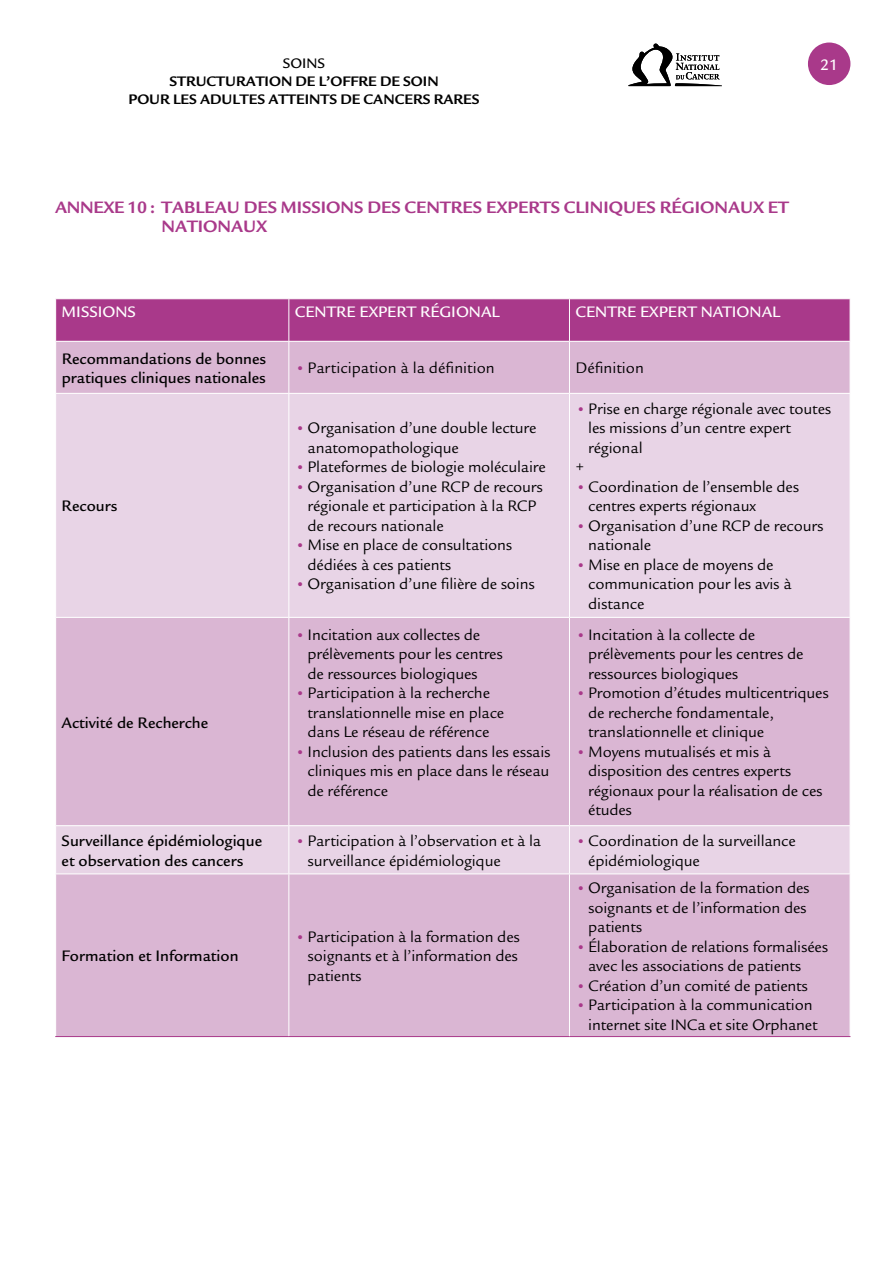
<style>
.page{position:relative;width:893px;height:1263px;background:#fff}
.page>*{position:absolute;margin:0;border:0;box-sizing:border-box;transform-origin:0 0}
.t1{font:700 18px/18.8px "Legacy San ITC";color:#a9398a}
.t2{font:16.5px/19.5px "Legacy San ITC";letter-spacing:-.01em;color:#000}
.t3{font:500 16.5px/19.5px "Legacy San ITC";color:#000}
.t4{font:500 16.5px "Legacy San ITC";color:#fff}
.t5{font:500 16.5px "Legacy Sans";color:#fff}
.t6{font:700 15px "Legacy San ITC";color:#000}
.t7{font:500 15px "Legacy San ITC";color:#000}
.s1{font-size:15px;color:#a9398a}
</style>
<div class="page">
<div style="left:808px;top:43px;width:42px;height:42px;background:#a9398a;border-radius:50%"></div>
<svg style="left:628px;top:44px;width:94px;height:42px"></svg>
<div style="left:56px;top:299px;width:794px;height:42px;background:#a9398a"></div>
<div style="left:56px;top:342px;width:794px;height:694px;background:#dab6d3"></div>
<svg style="left:56px;top:394px;width:794px;height:479px;background:#e1c7dd"></svg>
<hr style="left:288px;top:299px;width:1px;height:42px;background:#fff">
<hr style="left:569px;top:299px;width:1px;height:42px;background:#fff">
<hr style="left:288px;top:342px;width:1px;height:51px;background:#fff">
<hr style="left:569px;top:342px;width:1px;height:51px;background:#fff">
<hr style="left:55px;top:393px;width:234px;height:1px;background:#fff">
<hr style="left:289px;top:393px;width:280px;height:1px;background:#fff">
<hr style="left:569px;top:393px;width:281px;height:1px;background:#fff">
<hr style="left:288px;top:394px;width:1px;height:223px;background:#fff">
<hr style="left:569px;top:394px;width:1px;height:223px;background:#fff">
<hr style="left:55px;top:617px;width:234px;height:1px;background:#fff">
<hr style="left:289px;top:617px;width:280px;height:1px;background:#fff">
<hr style="left:288px;top:618px;width:1px;height:207px;background:#fff">
<hr style="left:569px;top:617px;width:281px;height:1px;background:#fff">
<hr style="left:569px;top:618px;width:1px;height:207px;background:#fff">
<hr style="left:55px;top:825px;width:234px;height:1px;background:#fff">
<hr style="left:289px;top:825px;width:280px;height:1px;background:#fff">
<hr style="left:288px;top:826px;width:1px;height:47px;background:#fff">
<hr style="left:569px;top:825px;width:281px;height:1px;background:#fff">
<hr style="left:569px;top:826px;width:1px;height:47px;background:#fff">
<hr style="left:55px;top:873px;width:234px;height:1px;background:#fff">
<hr style="left:289px;top:873px;width:280px;height:1px;background:#fff">
<hr style="left:288px;top:874px;width:1px;height:162px;background:#fff">
<hr style="left:569px;top:873px;width:281px;height:1px;background:#fff">
<hr style="left:569px;top:874px;width:1px;height:162px;background:#fff">
<hr style="left:55px;top:1036px;width:234px;height:1px;background:#a9398a">
<hr style="left:289px;top:1036px;width:280px;height:1px;background:#a9398a">
<hr style="left:569px;top:1036px;width:281px;height:1px;background:#a9398a">
<p class="t7" style="left:283px;top:54px;width:44px">soins</p>
<p class="t6" style="left:169px;top:72px;width:252px">STRUCTURATION DE L’OFFRE DE SOIN</p>
<p class="t6" style="left:128px;top:90px;width:21px">POUR</p>
<p class="t6" style="left:173px;top:90px;width:38px">LE S ADULTE</p>
<p class="t6" style="left:257px;top:90px;width:21px">S ATTEINT</p>
<p class="t6" style="left:329px;top:90px;width:45px">S DE CANCER</p>
<p class="t6" style="left:423px;top:90px;width:22px">S RARE</p>
<p class="t6" style="left:472px;top:90px;width:9px">S</p>
<p class="t5" style="left:820px;top:55px;width:19px">21</p>
<p class="t1" style="left:162px;top:198px;width:629px;text-indent:-106px">ANNEXE 10 : TABLEAU DES MISSIONS DES CENTRES EXPERTS CLINIQUES RÉGIONAUX ET<br>NATIONAUX</p>
<p class="t4" style="left:62px;top:302px;width:76px">Missions</p>
<p class="t4" style="left:295px;top:302px;width:206px">Centre expert rég ional</p>
<p class="t4" style="left:575px;top:302px;width:206px">Centre expert national</p>
<p class="t3" style="left:62px;top:349px;width:206px">Recommandations de bonnes pratiques cliniques nationales</p>
<p class="t2" style="left:296px;top:359px;width:201px"><span class="s1">•</span> Participation à la définition</p>
<p class="t2" style="left:575px;top:359px;width:70px">Définition</p>
<p class="t3" style="left:62px;top:497px;width:57px">Recours</p>
<p class="t3" style="left:62px;top:713px;width:148px">Activité de Recherche</p>
<p class="t2" style="left:308px;top:419px;width:230px;text-indent:-12px"><span class="s1">•</span> Organisation d’une double lecture anatomopathologique</p>
<p class="t2" style="left:296px;top:458px;width:252px"><span class="s1">•</span> Plateformes de biologie moléculaire</p>
<p class="t2" style="left:308px;top:477px;width:237px;text-indent:-12px"><span class="s1">•</span> Organisation d’une RCP de recours régionale et participation à la RCP de recours nationale</p>
<p class="t2" style="left:308px;top:536px;width:206px;text-indent:-12px"><span class="s1">•</span> Mise en place de consultations dédiées à ces patients</p>
<p class="t2" style="left:296px;top:575px;width:241px"><span class="s1">•</span> Organisation d’une filière de soins</p>
<p class="t2" style="left:308px;top:625px;width:197px;text-indent:-12px"><span class="s1">•</span> Incitation aux collectes de prélèvements pour les centres de ressources biologiques</p>
<p class="t2" style="left:308px;top:683px;width:198px;text-indent:-12px"><span class="s1">•</span> Participation à la recherche translationnelle mise en place dans Le réseau de référence</p>
<p class="t2" style="left:308px;top:742px;width:244px;text-align:justify;text-indent:-12px"><span class="s1">•</span> Inclusion des patients dans les essais cliniques mis en place dans le réseau de référence</p>
<p class="t2" style="left:576px;top:399px;width:257px"><span class="s1">•</span> Prise en charge régionale avec toutes</p>
<p class="t2" style="left:588px;top:419px;width:204px">les missions d’un centre expert</p>
<p class="t2" style="left:588px;top:438px;width:56px">régional</p>
<p class="t2" style="left:575px;top:458px;width:10px">+</p>
<p class="t2" style="left:588px;top:477px;width:212px;text-indent:-12px"><span class="s1">•</span> Coordination de l’ensemble des centres experts régionaux</p>
<p class="t2" style="left:588px;top:516px;width:237px;text-indent:-12px"><span class="s1">•</span> Organisation d’une RCP de recours nationale</p>
<p class="t2" style="left:588px;top:555px;width:205px;text-indent:-12px"><span class="s1">•</span> Mise en place de moyens de communication pour les avis à distance</p>
<p class="t2" style="left:588px;top:625px;width:217px;text-indent:-12px"><span class="s1">•</span> Incitation à la collecte de prélèvements pour les centres de ressources biologiques</p>
<p class="t2" style="left:588px;top:683px;width:242px;text-indent:-12px"><span class="s1">•</span> Promotion d’études multicentriques de recherche fondamentale, translationnelle et clinique</p>
<p class="t2" style="left:588px;top:742px;width:236px;text-indent:-12px"><span class="s1">•</span> Moyens mutualisés et mis à disposition des centres experts régionaux pour la réalisation de ces études</p>
<p class="t3" style="left:62px;top:831px;width:202px">Surveillance épidémiologique et observation des cancers</p>
<p class="t2" style="left:308px;top:831px;width:235px;text-indent:-12px"><span class="s1">•</span> Participation à l’observation et à la surveillance épidémiologique</p>
<p class="t2" style="left:588px;top:831px;width:209px;text-indent:-12px"><span class="s1">•</span> Coordination de la surveillance épidémiologique</p>
<p class="t3" style="left:62px;top:946px;width:178px">Formation et I nformation</p>
<p class="t2" style="left:308px;top:927px;width:214px;text-align:justify;text-indent:-12px"><span class="s1">•</span> Participation à la formation des soignants et à l’information des patients</p>
<p class="t2" style="left:588px;top:878px;width:223px;text-indent:-12px"><span class="s1">•</span> Organisation de la formation des soignants et de l’information des patients</p>
<p class="t2" style="left:588px;top:937px;width:241px;text-indent:-12px"><span class="s1">•</span> Élaboration de relations formalisées avec les associations de patients</p>
<p class="t2" style="left:576px;top:976px;width:233px"><span class="s1">•</span> Création d’un comité de patients</p>
<p class="t2" style="left:576px;top:995px;width:243px;text-align:right"><span class="s1">•</span> Participation à la communication internet site INCa et site Orphanet</p>
</div>
